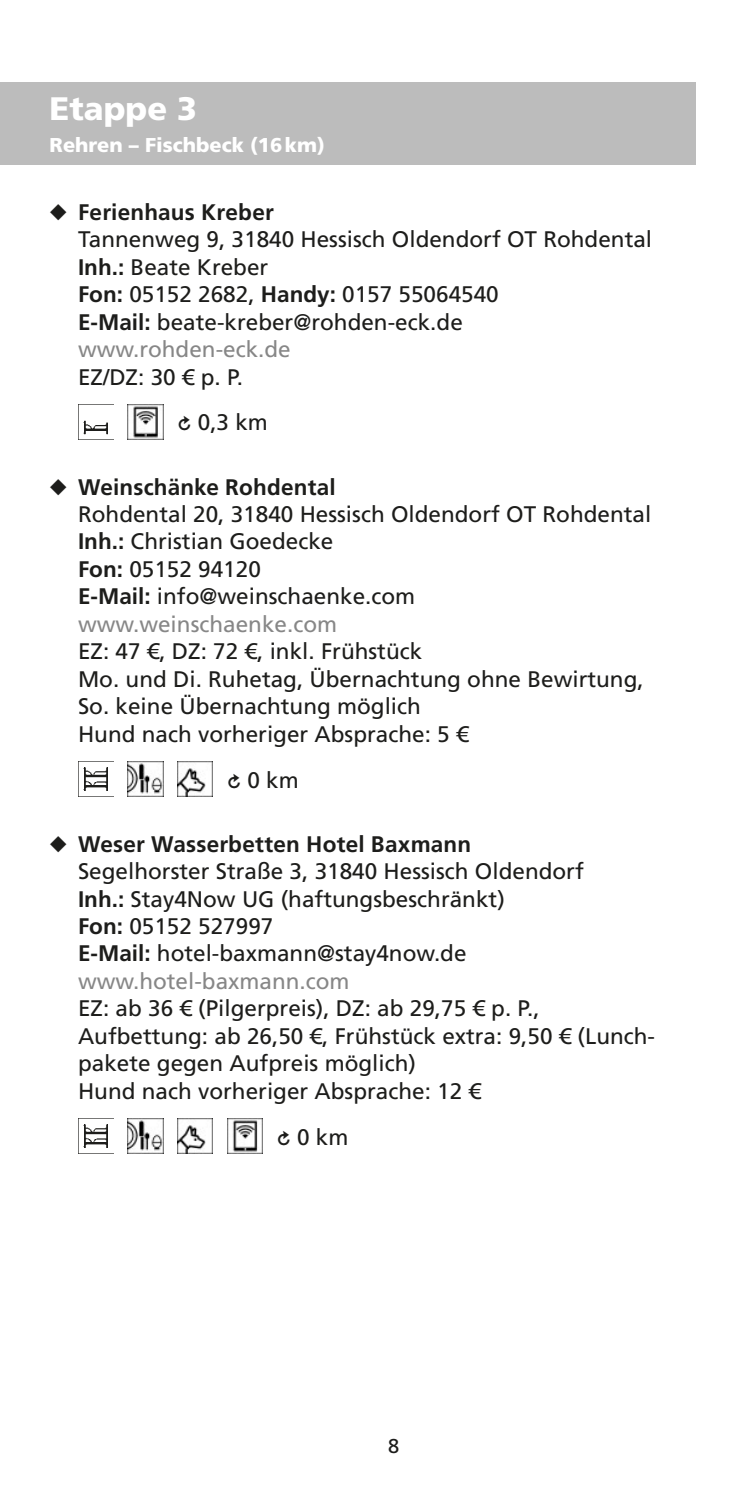
<style>
.page{position:relative;width:745px;height:1489px;background:#fff}
.page>*{position:absolute;margin:0;border:0;box-sizing:border-box;transform-origin:0 0}
.t1{font:900 32.5px "Frutiger LT Com";color:#fff}
.t2{font:22.5px/27.5px "Frutiger LT Com";color:#1d1d1b}
.t3{font:900 20px "Frutiger LT Com";color:#fff}
.t4{font:20px "Frutiger LT Com";color:#1d1d1b}
.s1{font-weight:700}
.s2{color:#878787}
.s3{font-family:"Modern Pictograms"}
</style>
<div class="page">
<img style="left:78px;top:404px;width:35px;height:35px">
<img style="left:128px;top:404px;width:35px;height:35px">
<img style="left:78px;top:761px;width:35px;height:35px">
<img style="left:128px;top:761px;width:35px;height:35px">
<img style="left:177px;top:761px;width:36px;height:35px">
<img style="left:78px;top:1118px;width:35px;height:35px">
<img style="left:128px;top:1118px;width:35px;height:35px">
<img style="left:177px;top:1118px;width:36px;height:35px">
<img style="left:227px;top:1118px;width:35px;height:35px">
<div style="left:0;top:82px;width:694px;height:83px;background:#bcbcbc"></div>
<h1 class="t1" style="left:50px;top:89px;width:149px">Etappe 3</h1>
<p class="t3" style="left:50px;top:133px;width:277px">Rehren – Fischbeck (16km)</p>
<p class="t2" style="left:78px;top:198px;width:575px;text-indent:-28px">◆ <span class="s1">Ferienhaus Kreber<br></span>Tannenweg 9, 31840 Hessisch Oldendorf OT Rohdental<br><span class="s1">Inh.:</span> Beate Kreber<br><span class="s1">Fon:</span> 05152 2682, <span class="s1">Handy:</span> 0157 55064540<br><span class="s1">E-Mail:</span> beate-kreber@rohden-eck.de <span class="s2">www.rohden-eck.de</span></p>
<p class="t2" style="left:78px;top:363px;width:166px">EZ/DZ: 30 € p. P.</p>
<p class="t2" style="left:177px;top:409px;width:92px"><span class="s3">R</span> 0,3 km</p>
<p class="t2" style="left:78px;top:473px;width:574px;text-indent:-28px">◆ <span class="s1">Weinschänke Rohdental<br></span>Rohdental 20, 31840 Hessisch Oldendorf OT Rohdental<br><span class="s1">Inh.:</span> Christian Goedecke<br><span class="s1">Fon:</span> 05152 94120<br><span class="s1">E-Mail:</span> info@weinschaenke.com <span class="s2">www.weinschaenke.com</span></p>
<p class="t2" style="left:78px;top:637px;width:567px">EZ: 47 €, DZ: 72 €, inkl. Frühstück<br>Mo. und Di. Ruhetag, Übernachtung ohne Bewirtung, So. keine Übernachtung möglich<br>Hund nach vorheriger Absprache: 5 €</p>
<p class="t2" style="left:227px;top:766px;width:73px"><span class="s3">R</span> 0 km</p>
<p class="t2" style="left:78px;top:830px;width:507px;text-indent:-28px">◆ <span class="s1">Weser Wasserbetten Hotel Baxmann </span>Segelhorster Straße 3, 31840 Hessisch Oldendorf <span class="s1">Inh.:</span> Stay4Now UG (haftungsbeschränkt)<br><span class="s1">Fon:</span> 05152 527997<br><span class="s1">E-Mail:</span> hotel-baxmann@stay4now.de <span class="s2">www.hotel-baxmann.com</span></p>
<p class="t2" style="left:78px;top:994px;width:576px">EZ: ab 36 € (Pilgerpreis), DZ: ab 29,75 € p. P., Aufbettung: ab 26,50 €, Frühstück extra: 9,50 € (Lunch&shy;pakete gegen Aufpreis möglich)<br>Hund nach vorheriger Absprache: 12 €</p>
<p class="t2" style="left:276px;top:1123px;width:73px"><span class="s3">R</span> 0 km</p>
<p class="t4" style="left:388px;top:1434px;width:13px">8</p>
</div>
